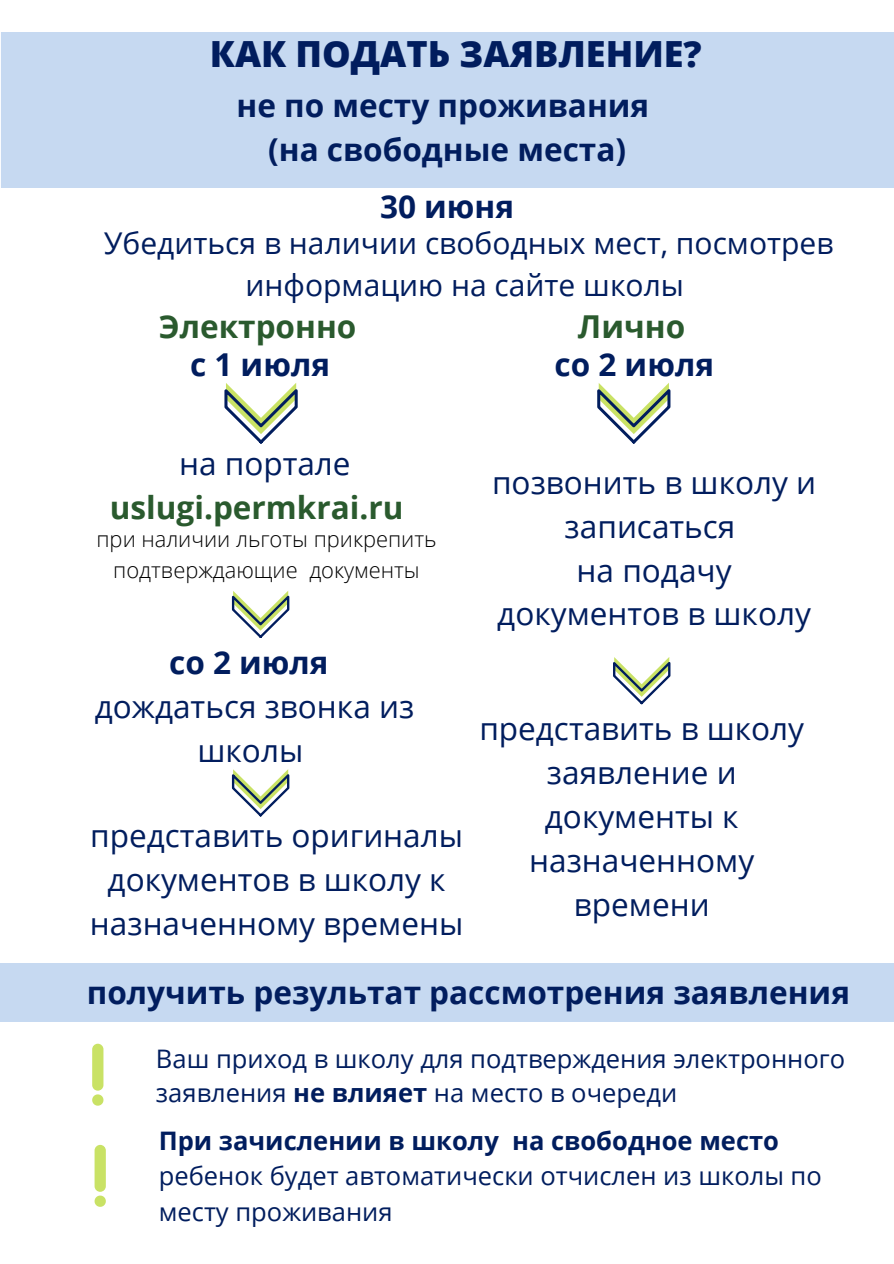
<style>
.page{position:relative;width:894px;height:1264px;background:#fff}
.page>*{position:absolute;margin:0;border:0;box-sizing:border-box;transform-origin:0 0}
.t1{font:800 36px "Open Sans";color:#011d5e}
.t2{font:31.5px/44px "Open Sans";color:#011d5e;text-align:center}
.t3{font:700 31.5px/44px "Open Sans";color:#011d5e;text-align:center}
.t4{font:700 31.5px "Open Sans";color:#2a5a2e}
.t5{font:30px/41.7px "Open Sans";color:#011d5e;text-align:center}
.t6{font:25.5px/35px "Open Sans";color:#011d5e}
.t7{font:700 25.5px "Open Sans";color:#011d5e}
.t8{font:300 21.9px/30.6px "Open Sans";color:#000;text-align:center}
.s1{font-weight:700}
</style>
<div class="page">
<svg style="left:224px;top:383px;width:73px;height:60px"></svg>
<svg style="left:597px;top:383px;width:73px;height:60px"></svg>
<svg style="left:232px;top:591px;width:57px;height:47px"></svg>
<svg style="left:92px;top:1094px;width:11px;height:11px"></svg>
<div style="left:92px;top:1043px;width:11px;height:47px;background:#c9e265;border-radius:6px"></div>
<svg style="left:613px;top:657px;width:57px;height:47px"></svg>
<svg style="left:232px;top:769px;width:57px;height:47px"></svg>
<svg style="left:94px;top:1195px;width:12px;height:11px"></svg>
<div style="left:94px;top:1144px;width:12px;height:47px;background:#c9e265;border-radius:6px"></div>
<p class="t1" style="left:210px;top:28px;width:493px">КАК ПОДАТЬ ЗАЯВЛЕНИЕ?</p>
<p class="t3" style="left:236px;top:83px;width:414px">не по месту проживания (на свободные места)</p>
<p class="t3" style="left:380px;top:184px;width:135px">30 июня</p>
<p class="t5" style="left:104px;top:221px;width:731px">Убедиться в наличии свободных мест, посмотрев информацию на сайте школы</p>
<p class="t4" style="left:159px;top:304px;width:199px">Электронно</p>
<p class="t4" style="left:577px;top:304px;width:109px">Лично</p>
<p class="t3" style="left:190px;top:342px;width:141px">с 1 июля</p>
<p class="t3" style="left:554px;top:341px;width:161px">со 2 июля</p>
<p class="t2" style="left:179px;top:440px;width:173px">на портале</p>
<p class="t4" style="left:110px;top:485px;width:295px">uslugi.permkrai.ru</p>
<p class="t8" style="left:96px;top:523px;width:341px">при наличии льготы прикрепить подтверждающие документы</p>
<p class="t3" style="left:169px;top:640px;width:161px">со 2 июля</p>
<p class="t2" style="left:95px;top:684px;width:321px">дождаться звонка из школы</p>
<p class="t2" style="left:90px;top:813px;width:375px">представить оригиналы документов в школу к назначенному времены</p>
<p class="t2" style="left:492px;top:459px;width:325px">позвонить в школу и записаться<br>на подачу документов в школу</p>
<p class="t2" style="left:479px;top:706px;width:326px">представить в школу заявление и документы к назначенному времени</p>
<p class="t3" style="left:87px;top:969px;width:764px">получить результат рассмотрения заявления</p>
<p class="t6" style="left:156px;top:1040px;width:690px">Ваш приход в школу для подтверждения электронного заявления <span class="s1">не влияет</span> на место в очереди</p>
<p class="t7" style="left:159px;top:1122px;width:621px">При зачислении в школу на свободное место</p>
<p class="t6" style="left:159px;top:1157px;width:664px;line-height:35.5px">ребенок будет автоматически отчислен из школы по месту проживания</p>
</div>
